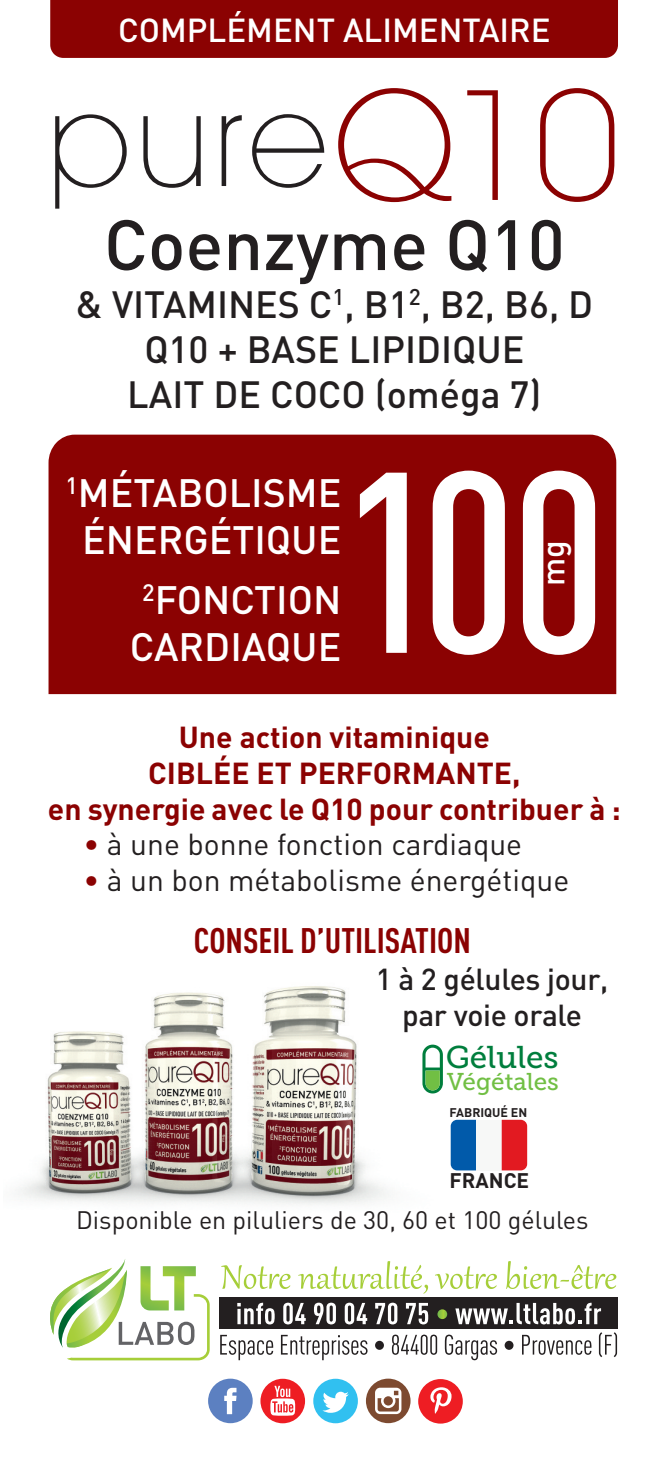
<style>
.page{position:relative;width:663px;height:1462px;background:#fff}
.page>*{position:absolute;margin:0;border:0;box-sizing:border-box;transform-origin:0 0}
.t1{font:500 253px "DIN Cond";color:#fff}
.t2{font:200 130px "Avant Garde IT Cby BT";color:#231f20}
.t3{font:500 70px "DIN";color:#231f20}
.t4{font:500 39.25px/47px "DIN";color:#fff;text-align:center}
.t5{font:500 37.5px/45px "DIN";color:#231f20;text-align:center}
.t6{font:700 35px "DIN Cond";color:#8b0202}
.t7{font:500 33px "DIN";color:#fff}
.t8{font:500 32.25px "DIN";color:#fff}
.t9{font:31.5px "Museo Slab 500";color:#007e3d}
.t10{font:700 30px/36px "DIN";color:#8b0202;text-align:center}
.t11{font:30px "DIN";color:#231f20}
.t12{font:500 30px/36px "DIN";letter-spacing:-.01em;color:#231f20;text-align:center}
.t13{font:25px "DIN";color:#231f20}
.t14{font:24.25px "Museo Slab 500";color:#71bf44}
.t15{font:700 21px "DIN";color:#231f20}
.t16{font:700 12.5px "DIN";color:#231f20}
.s1{font-size:154.25px;color:#8b0202}
.s2{color:#8b0202}
</style>
<div class="page">
<img style="left:15px;top:986px;width:421px;height:219px">
<div style="left:50px;top:0;width:567px;height:58px;background:#8b0202"></div>
<svg style="left:220px;top:1335px;width:53px;height:25px"></svg>
<svg style="left:281px;top:1335px;width:86px;height:25px"></svg>
<div style="left:375px;top:1341px;width:8px;height:9px;background:#231f20;border-radius:50%"></div>
<svg style="left:391px;top:1335px;width:46px;height:20px"></svg>
<svg style="left:444px;top:1335px;width:52px;height:25px"></svg>
<div style="left:504px;top:1341px;width:9px;height:9px;background:#231f20;border-radius:50%"></div>
<svg style="left:522px;top:1335px;width:69px;height:20px"></svg>
<svg style="left:598px;top:1332px;width:18px;height:25px"></svg>
<div style="left:219px;top:1297px;width:398px;height:32px;background:#231f20"></div>
<svg style="left:237px;top:1303px;width:37px;height:21px"></svg>
<svg style="left:283px;top:1303px;width:22px;height:21px"></svg>
<svg style="left:313px;top:1303px;width:22px;height:21px"></svg>
<svg style="left:344px;top:1303px;width:23px;height:21px"></svg>
<svg style="left:375px;top:1303px;width:22px;height:21px"></svg>
<svg style="left:405px;top:1303px;width:23px;height:21px"></svg>
<svg style="left:437px;top:1309px;width:10px;height:10px"></svg>
<svg style="left:455px;top:1303px;width:145px;height:21px"></svg>
<svg style="left:50px;top:1259px;width:159px;height:101px"></svg>
<svg style="left:221px;top:1265px;width:69px;height:24px"></svg>
<svg style="left:298px;top:1261px;width:129px;height:33px"></svg>
<svg style="left:435px;top:1266px;width:61px;height:23px"></svg>
<svg style="left:506px;top:1261px;width:109px;height:28px"></svg>
<div style="left:208px;top:1379px;width:44px;height:44px;background:#5c80c1;border-radius:50%"></div>
<svg style="left:224px;top:1388px;width:12px;height:26px"></svg>
<div style="left:260px;top:1379px;width:45px;height:44px;background:#ee1d23;border-radius:50%"></div>
<div style="left:365px;top:1379px;width:45px;height:44px;background:#7d4a30;border-radius:50%"></div>
<svg style="left:375px;top:1388px;width:26px;height:26px"></svg>
<div style="left:313px;top:1379px;width:44px;height:44px;background:#31c0f0;border-radius:50%"></div>
<svg style="left:322px;top:1392px;width:26px;height:21px"></svg>
<div style="left:418px;top:1379px;width:44px;height:45px;background:#ee1d23;border-radius:50%"></div>
<svg style="left:430px;top:1387px;width:21px;height:27px"></svg>
<svg style="left:270px;top:1386px;width:25px;height:30px"></svg>
<div style="left:48px;top:435px;width:567px;height:259px;background:#8b0202"></div>
<svg style="left:450px;top:1120px;width:25px;height:50px"></svg>
<div style="left:475px;top:1120px;width:26px;height:50px;background:#f7f8f7"></div>
<svg style="left:501px;top:1120px;width:25px;height:50px"></svg>
<svg style="left:422px;top:1045px;width:20px;height:48px"></svg>
<p class="t7" style="left:118px;top:11px;width:433px">COMPLÉMENT ALIMENTAIRE</p>
<h2 class="t2" style="left:48px;top:94px;width:574px">pure<span class="s1">Q10</span></h2>
<h3 class="t3" style="left:104px;top:205px;width:462px">Coenzyme Q10</h3>
<p class="t5" style="left:75px;top:282px;width:518px">&amp; VITAMINES C<sup>1</sup>, B1<sup>2</sup>, B2, B6, D<br>Q10 + BASE LIPIDIQUE<br>LAIT DE COCO (oméga 7)</p>
<h3 class="t4" style="left:65px;top:470px;width:277px"><sup>1</sup>MÉTABOLISME<br>ÉNERGÉTIQUE</h3>
<h3 class="t4" style="left:130px;top:577px;width:213px"><sup>2</sup>FONCTION<br>CARDIAQUE</h3>
<h1 class="t1" style="left:342px;top:473px;width:265px">100</h1>
<p class="t8" style="left:534px;top:586px;width:47px;rotate:-90deg">mg</p>
<p class="t10" style="left:48px;top:719px;width:574px">Une action vitaminique<br>CIBLÉE ET PERFORMANTE,<br>en synergie avec le Q10 pour contribuer à :</p>
<p class="t11" style="left:83px;top:827px;width:440px"><span class="s2">•</span> à une bonne fonction cardiaque</p>
<p class="t11" style="left:83px;top:863px;width:487px"><span class="s2">•</span> à un bon métabolisme énergétique</p>
<p class="t6" style="left:194px;top:928px;width:278px">CONSEIL D’UTILISATION</p>
<p class="t12" style="left:375px;top:962px;width:234px">1 à 2 gélules jour, par voie orale</p>
<p class="t9" style="left:445px;top:1046px;width:114px">Gélules</p>
<p class="t14" style="left:446px;top:1073px;width:114px">Végétales</p>
<p class="t16" style="left:449px;top:1106px;width:79px">FABRIQUÉ EN</p>
<p class="t15" style="left:449px;top:1169px;width:81px">FRANCE</p>
<p class="t13" style="left:76px;top:1206px;width:513px">Disponible en piluliers de 30, 60 et 100 gélules</p>
</div>
